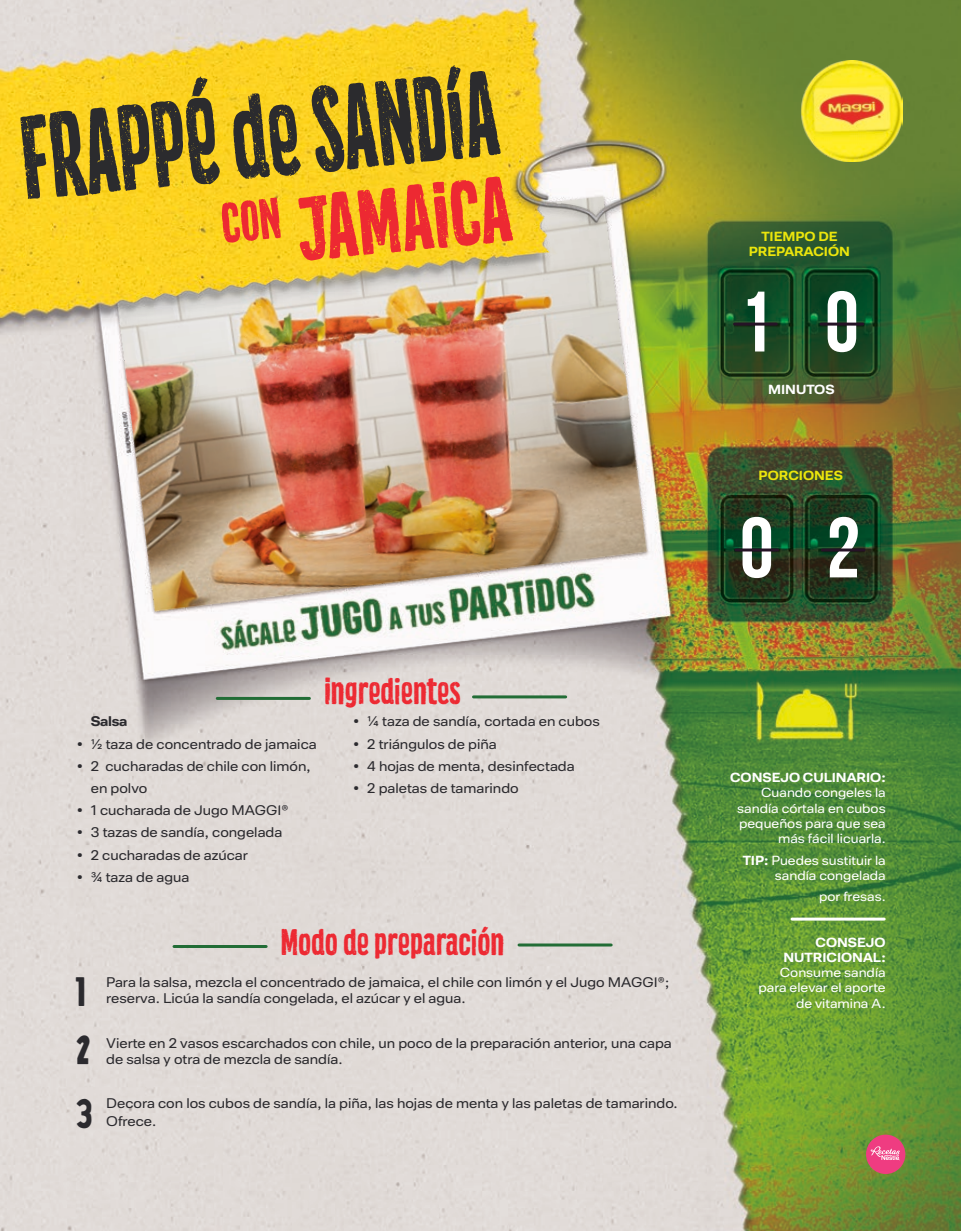
<style>
.page{position:relative;width:961px;height:1231px;background:#fff}
.page>*{position:absolute;margin:0;border:0;box-sizing:border-box;transform-origin:0 0}
.t1{font:111px "Kitchen Cupboard Crafted";color:#2b2b2e;scale:.82 1}
.t2{font:85.5px "Kitchen Cupboard Crafted";color:#ed2932}
.t3{font:700 85.5px "Bebas Neue";color:#fff}
.t4{font:36px/58.2px "Cookit";color:#2b2a2e;scale:1.25 1}
.t5{font:36px "Cookit";color:#2b2a2e}
.t6{font:34.5px "Kitchen Cupboard Crafted";color:#ed2932}
.t7{font:13.5px/22.2px "Maggi Sans";color:#2b2a2e}
.t8{font:700 13.5px/22.2px "Maggi Sans";letter-spacing:-.025em;color:#2b2a2e;text-align:justify}
.t9{font:12.75px/15.3px "Maggi Sans";color:#fff;text-align:right}
.t10{font:700 12.75px/15.3px "Maggi Sans";color:#fff;text-align:right}
.t11{font:700 12.75px/15px "Maggi Sans";color:#ebe50c;text-align:center}
.s1{font-weight:700}
</style>
<div class="page">
<img style="left:0;top:0;width:961px;height:1231px">
<div style="left:866px;top:1134px;width:39px;height:40px;background:#ef3c81;border-radius:50%"></div>
<svg style="left:870px;top:1146px;width:30px;height:14px"></svg>
<hr style="left:792px;top:917px;width:92px;height:3px;background:#fff">
<hr style="left:473px;top:695px;width:92px;height:3px;background:#226d36">
<hr style="left:519px;top:943px;width:92px;height:3px;background:#226d36">
<hr style="left:217px;top:697px;width:92px;height:3px;background:#226d36">
<hr style="left:174px;top:945px;width:92px;height:3px;background:#226d36">
<hr style="left:734px;top:322px;width:42px;height:3px;background:#261326">
<hr style="left:736px;top:548px;width:41px;height:3px;background:#261326">
<hr style="left:821px;top:322px;width:41px;height:3px;background:#261326">
<hr style="left:822px;top:548px;width:42px;height:3px;background:#261326">
<img style="left:798px;top:60px;width:104px;height:102px">
<h1 class="t1" style="left:16px;top:89px;width:586px;rotate:-5deg">FRAPPÉ de SANDÍA</h1>
<h2 class="t2" style="left:218px;top:183px;width:292px;rotate:-5deg"><sup>CON</sup> JAMAICA</h2>
<p class="t8" style="left:77px;top:733px;width:7px">• •</p>
<p class="t8" style="left:77px;top:799px;width:7px">• • • •</p>
<p class="t8" style="left:91px;top:711px;width:38px">Salsa</p>
<p class="t7" style="left:91px;top:733px;width:227px">½ taza de concentrado de jamaica<br>2 cucharadas de chile con limón, en polvo<br>1 cucharada de Jugo MAGGI®<br>3 tazas de sandía, congelada<br>2 cucharadas de azúcar<br>¾ taza de agua</p>
<h3 class="t6" style="left:324px;top:670px;width:138px">Ingredientes</h3>
<p class="t8" style="left:353px;top:711px;width:7px">• • • •</p>
<p class="t7" style="left:367px;top:711px;width:234px">¼ taza de sandía, cortada en cubos<br>2 triángulos de piña<br>4 hojas de menta, desinfectada<br>2 paletas de tamarindo</p>
<h3 class="t4" style="left:75px;top:962px;width:14px">1<br>2</h3>
<h3 class="t5" style="left:76px;top:1090px;width:18px">3</h3>
<h3 class="t6" style="left:281px;top:921px;width:225px">Modo de preparación</h3>
<p class="t7" style="left:106px;top:974px;width:565px;line-height:16.2px">Para la salsa, mezcla el concentrado de jamaica, el chile con limón y el Jugo MAGGI®; reserva. Licúa la sandía congelada, el azúcar y el agua.</p>
<p class="t7" style="left:106px;top:1035px;width:567px;line-height:16.2px">Vierte en 2 vasos escarchados con chile, un poco de la preparación anterior, una capa de salsa y otra de mezcla de sandía.</p>
<p class="t7" style="left:106px;top:1094px;width:573px;line-height:18px">Decora con los cubos de sandía, la piña, las hojas de menta y las paletas de tamarindo.<br>Ofrece.</p>
<p class="t11" style="left:748px;top:229px;width:103px">TIEMPO DE<br>PREPARACIÓN</p>
<h2 class="t3" style="left:738px;top:275px;width:35px">1</h2>
<h2 class="t3" style="left:825px;top:275px;width:35px">0</h2>
<p class="t10" style="left:768px;top:382px;width:68px">MINUTOS</p>
<p class="t11" style="left:758px;top:468px;width:86px">PORCIONES</p>
<h2 class="t3" style="left:740px;top:501px;width:35px">0</h2>
<h2 class="t3" style="left:826px;top:501px;width:35px">2</h2>
<p class="t10" style="left:730px;top:770px;width:157px">CONSEJO CULINARIO:</p>
<p class="t9" style="left:737px;top:785px;width:150px">Cuando congeles la sandía córtala en cubos pequeños para que sea más fácil licuarla.</p>
<p class="t9" style="left:742px;top:852px;width:144px"><span class="s1">TIP:</span> Puedes sustituir la sandía congelada</p>
<p class="t9" style="left:819px;top:889px;width:68px">por fresas.</p>
<p class="t10" style="left:783px;top:934px;width:104px">CONSEJO<br>NUTRICIONAL:</p>
<p class="t9" style="left:758px;top:965px;width:129px">Consume sandía para elevar el aporte de vitamina A.</p>
</div>
